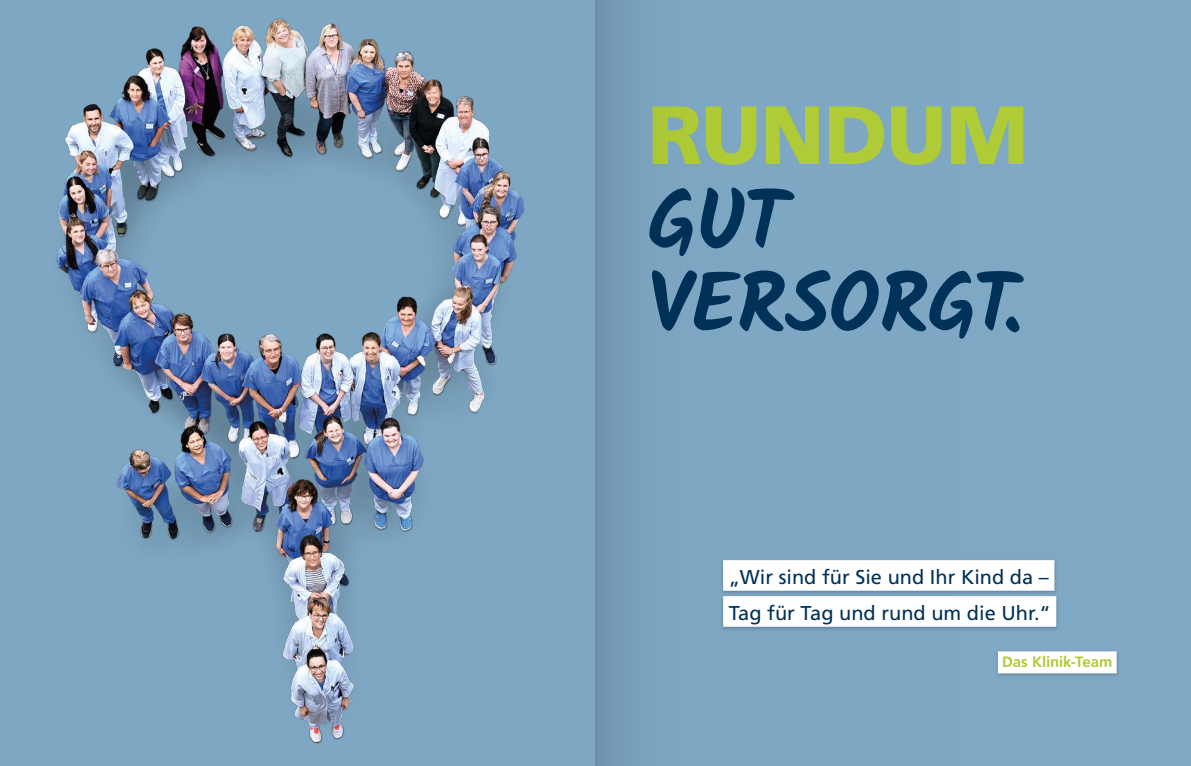
<style>
.page{position:relative;width:1191px;height:766px;background:#fff}
.page>*{position:absolute;margin:0;border:0;box-sizing:border-box;transform-origin:0 0}
.t1{font:700 82.5px/82.5px "Kalam";letter-spacing:-.015em;color:#003158}
.t2{font:900 82.5px "Frutiger LT Std";letter-spacing:-.01em;color:#afcb37}
.t3{font:20px/36px "Frutiger CE";color:#003158}
.t4{font:700 15px "Frutiger";letter-spacing:-.005em;color:#afcb37}
</style>
<div class="page">
<div style="left:0;top:0;width:1191px;height:765px;background:#7fa8c4"></div>
<img style="left:55px;top:18px;width:470px;height:726px">
<div style="left:720px;top:558px;width:339px;height:73px;background:#000;opacity:.2"></div>
<div style="left:723px;top:560px;width:331px;height:30px;background:#fff"></div>
<div style="left:723px;top:596px;width:333px;height:30px;background:#fff"></div>
<div style="left:995px;top:649px;width:125px;height:28px;background:#000;opacity:.2"></div>
<div style="left:998px;top:651px;width:118px;height:22px;background:#fff"></div>
<div style="left:595px;top:0;width:177px;height:765px;background:linear-gradient(to right,#7199b4,#8ab1cc)"></div>
<h1 class="t2" style="left:647px;top:85px;width:382px">RUNDUM</h1>
<h1 class="t1" style="left:647px;top:179px;width:376px">GUT<br>VERSORGT.</h1>
<p class="t3" style="left:728px;top:558px;width:323px">„Wir sind für Sie und Ihr Kind da –<br>Tag für Tag und rund um die Uhr.“</p>
<p class="t4" style="left:1002px;top:653px;width:112px">Das Klinik-Team</p>
</div>
